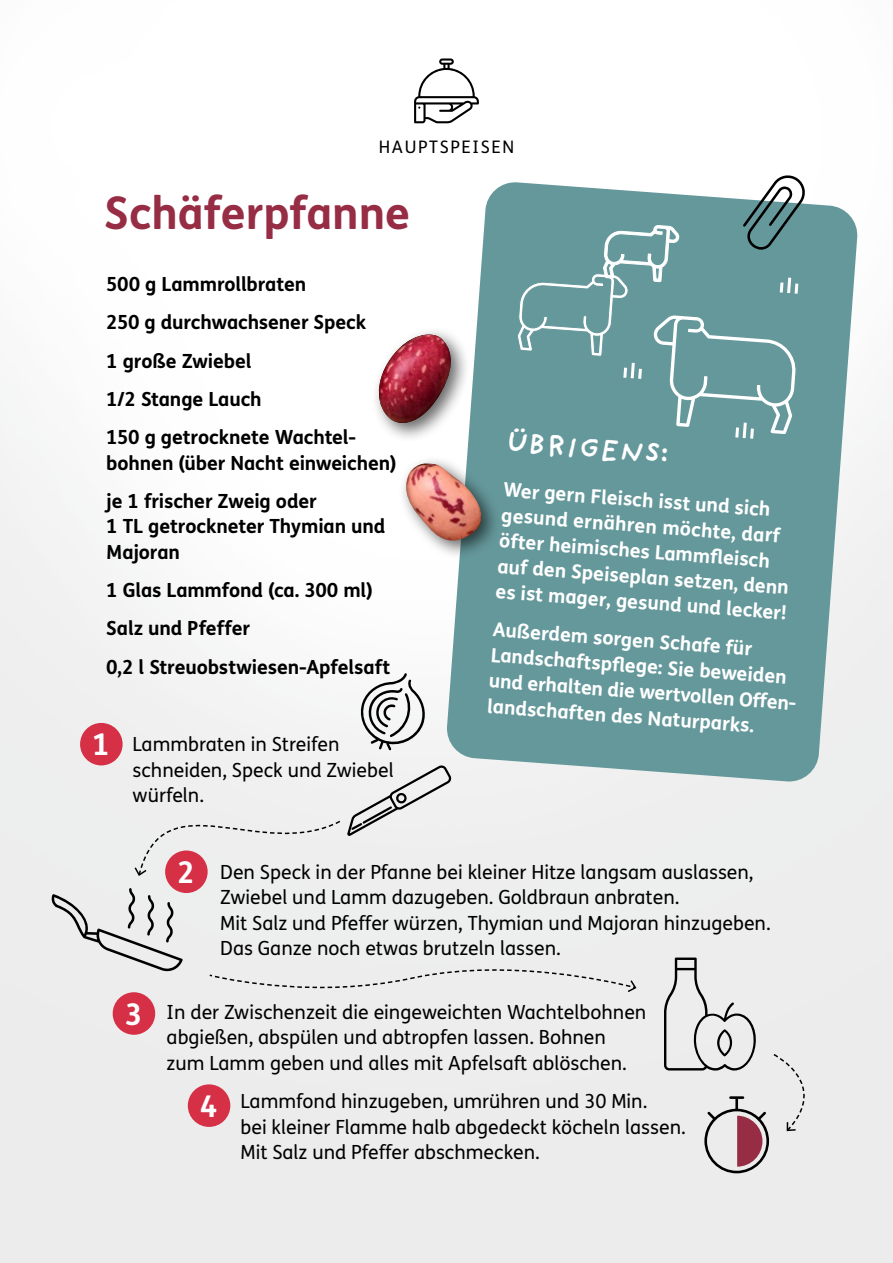
<style>
.page{position:relative;width:893px;height:1263px;background:#fff}
.page>*{position:absolute;margin:0;border:0;box-sizing:border-box;transform-origin:0 0}
.t1{font:700 45px "FS Me";color:#962d44}
.t2{font:700 30px "Providence Sans Pro";color:#fff}
.t3{font:700 30px "FS Me";color:#fff}
.t4{font:19.5px/25.5px "FS Me";color:#000}
.t5{font:700 19.5px/25.5px "FS Me";color:#fff}
.t6{font:700 19.5px/38.2px "FS Me";letter-spacing:-.01em;color:#000}
.t7{font:17.25px "FS Me";letter-spacing:.1em;color:#000}
</style>
<div class="page">
<img style="left:0;top:123px;width:893px;height:1140px">
<svg style="left:358px;top:673px;width:69px;height:77px"></svg>
<svg style="left:446px;top:181px;width:412px;height:602px;background:#7ba6a9"></svg>
<div style="left:80px;top:723px;width:43px;height:42px;background:#d53046;border-radius:50%"></div>
<div style="left:165px;top:850px;width:43px;height:43px;background:#d53046;border-radius:50%"></div>
<div style="left:113px;top:992px;width:42px;height:43px;background:#d53046;border-radius:50%"></div>
<div style="left:188px;top:1084px;width:42px;height:43px;background:#d53046;border-radius:50%"></div>
<div style="left:133px;top:763px;width:319px;height:114px;background:#efefef"></div>
<div style="left:208px;top:958px;width:429px;height:39px;background:#ededed"></div>
<div style="left:371px;top:327px;width:99px;height:116px;background:#000;opacity:.6"></div>
<svg style="left:373px;top:330px;width:85px;height:99px"></svg>
<img style="left:377px;top:334px;width:75px;height:90px">
<div style="left:398px;top:456px;width:103px;height:104px;background:#000;opacity:.6"></div>
<img style="left:401px;top:463px;width:95px;height:87px">
<svg style="left:414px;top:58px;width:65px;height:65px"></svg>
<svg style="left:517px;top:175px;width:288px;height:267px;background:#76a2a5"></svg>
<svg style="left:51px;top:888px;width:132px;height:84px;background:#d3d3d3"></svg>
<svg style="left:664px;top:957px;width:167px;height:216px;background:#dcdada"></svg>
<p class="t7" style="left:379px;top:135px;width:137px">HAUPTSPEISEN</p>
<h1 class="t1" style="left:104px;top:179px;width:308px">Schäferpfanne</h1>
<p class="t6" style="left:106px;top:264px;width:261px">500 g Lammrollbraten<br>250 g durchwachsener Speck<br>1 große Zwiebel<br>1/2 Stange Lauch<br>150 g getrocknete Wachtel-</p>
<p class="t6" style="left:106px;top:443px;width:292px">bohnen (über Nacht einweichen) je 1 frischer Zweig oder</p>
<p class="t6" style="left:106px;top:513px;width:281px;line-height:25.5px">1 TL getrockneter Thymian und<br>Majoran</p>
<p class="t6" style="left:106px;top:570px;width:286px">1 Glas Lammfond (ca. 300 ml)<br>Salz und Pfeffer<br>0,2 l Streuobstwiesen-Apfelsaft</p>
<h2 class="t3" style="left:92px;top:722px;width:19px">1</h2>
<p class="t4" style="left:133px;top:731px;width:263px">Lammbraten in Streifen schneiden, Speck und Zwiebel würfeln.</p>
<h2 class="t2" style="left:508px;top:424px;width:164px;rotate:4deg">ÜBRIGENS:</h2>
<p class="t5" style="left:504px;top:476px;width:294px;rotate:4deg">Wer gern Fleisch isst und sich gesund ernähren möchte, darf öfter heimisches Lammfl eisch auf den Speiseplan setzen, denn es ist mager, gesund und lecker!</p>
<p class="t5" style="left:493px;top:616px;width:310px;rotate:4deg">Außerdem sorgen Schafe für<br>Landschaftspfl ege: Sie beweiden und erhalten die wertvollen Offen&shy;landschaften des Naturparks.</p>
<h2 class="t3" style="left:125px;top:991px;width:19px">3</h2>
<h2 class="t3" style="left:177px;top:849px;width:19px">2</h2>
<p class="t4" style="left:220px;top:858px;width:552px">Den Speck in der Pfanne bei kleiner Hitze langsam auslassen, Zwiebel und Lamm dazugeben. Goldbraun anbraten.<br>Mit Salz und Pfeffer würzen, Thymian und Majoran hinzugeben.<br>Das Ganze noch etwas brutzeln lassen.</p>
<p class="t4" style="left:167px;top:999px;width:481px">In der Zwischenzeit die eingeweichten Wachtelbohnen abgießen, abspülen und abtropfen lassen. Bohnen zum Lamm geben und alles mit Apfelsaft ablöschen.</p>
<p class="t4" style="left:241px;top:1088px;width:447px">Lammfond hinzugeben, umrühren und 30 Min.<br>bei kleiner Flamme halb abgedeckt köcheln lassen.<br>Mit Salz und Pfeffer abschmecken.</p>
<h2 class="t3" style="left:200px;top:1083px;width:19px">4</h2>
</div>
